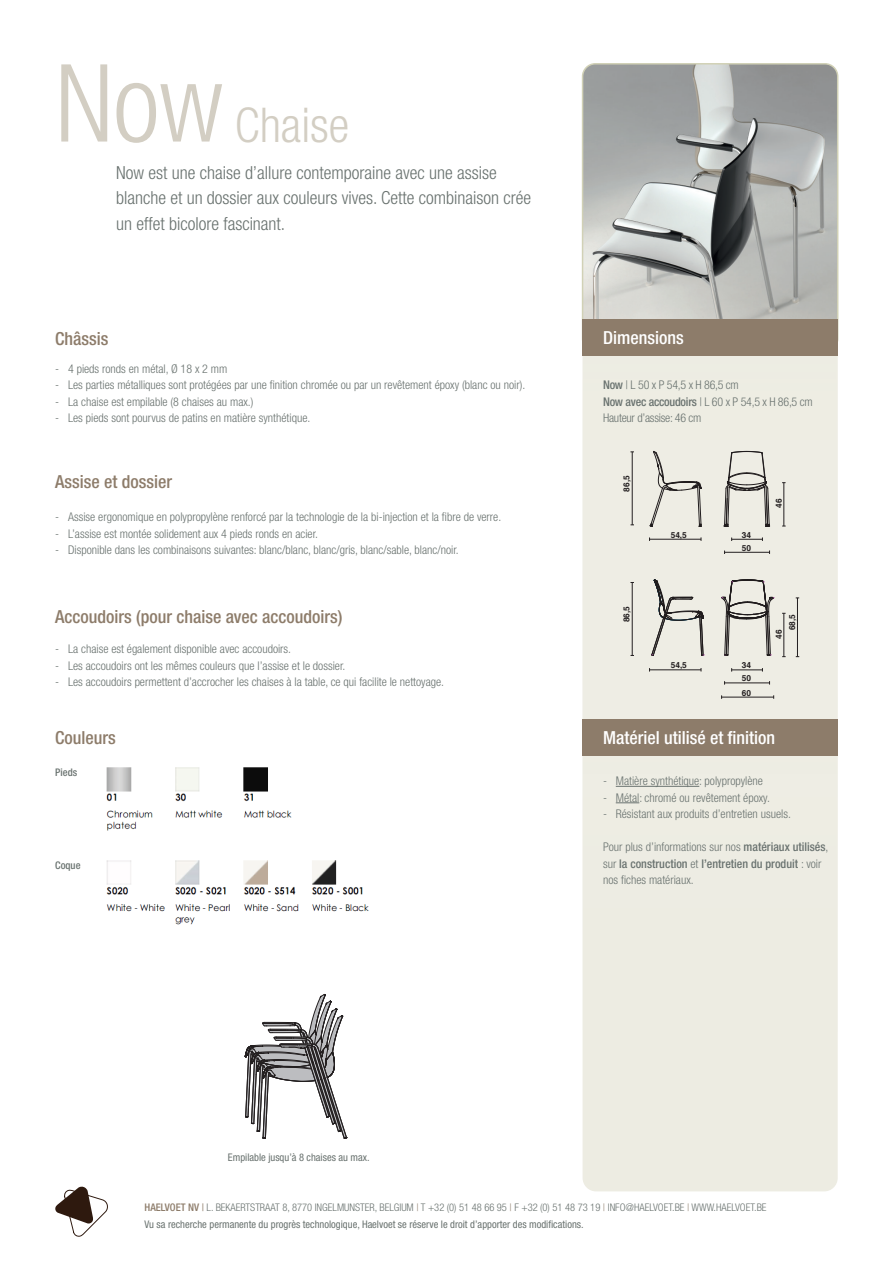
<style>
.page{position:relative;width:893px;height:1263px;background:#fff}
.page>*{position:absolute;margin:0;border:0;box-sizing:border-box;transform-origin:0 0}
.Titel{font:300 condensed 108px "Helvetica Neue LT Std";color:#d3cec3}
.Titel-2{font:300 condensed 48px "Helvetica Neue LT Std";color:#d3cec3}
.Tekst_onder_titel{font:300 condensed 18px/25.5px "Helvetica Neue LT Std";color:#69726f}
.Subtitels{font:500 condensed 18px "Helvetica Neue LT Std";color:#8d7c6a}
.Subtitels-2{font:500 condensed 18px "Helvetica Neue LT Std";color:#fff}
.Algemene_beschrijvin{font:300 condensed 12px/16.5px "Helvetica Neue LT Std";color:#69726f}
.Algemene_beschrijvin-2{font:300 condensed 12px "Helvetica Neue LT Std";letter-spacing:-.02em;color:#69726f}
.Algemene_beschrijvin-3{font:condensed 10.5px "Helvetica Neue LT Std";color:#69726f}
.t1{font:300 condensed 10.5px "Helvetica Neue LT Std";color:#69726f}
.Algemene_beschrijvin-4{font:500 condensed 10.5px "Helvetica Neue LT Std";color:#69726f}
.t2{font:700 8.25px/13px "Helvetica";color:#231f20}
.s1{font-weight:500}
.s2{font-weight:500;color:#8d7c6a}
.s3{font-weight:400;color:#8d7c6a}
.s4{color:#8d7c6a}
</style>
<div class="page">
<div style="left:583px;top:214px;width:254px;height:977px;background:#edece2;border-radius:13px"></div>
<div style="left:583px;top:719px;width:255px;height:36px;background:#8d7c6a"></div>
<svg style="left:55px;top:1187px;width:53px;height:49px"></svg>
<img style="left:583px;top:64px;width:255px;height:256px">
<div style="left:582px;top:63px;width:256px;height:289px;border:2px solid #d1d1b6;border-radius:13px"></div>
<div style="left:583px;top:320px;width:255px;height:36px;background:#8d7c6a"></div>
<img style="left:106px;top:767px;width:186px;height:64px">
<img style="left:106px;top:860px;width:263px;height:65px">
<svg style="left:724px;top:450px;width:46px;height:91px"></svg>
<hr style="left:732px;top:539px;width:30px;height:1px;background:#231f20">
<svg style="left:649px;top:451px;width:53px;height:90px"></svg>
<hr style="left:649px;top:539px;width:52px;height:1px;background:#231f20">
<hr style="left:632px;top:452px;width:1px;height:73px;background:#231f20">
<hr style="left:784px;top:483px;width:1px;height:43px;background:#231f20">
<hr style="left:724px;top:552px;width:45px;height:1px;background:#231f20">
<hr style="left:732px;top:670px;width:30px;height:1px;background:#231f20">
<hr style="left:649px;top:669px;width:52px;height:1px;background:#231f20">
<hr style="left:632px;top:582px;width:1px;height:73px;background:#231f20">
<hr style="left:784px;top:613px;width:1px;height:44px;background:#231f20">
<hr style="left:724px;top:683px;width:45px;height:1px;background:#231f20">
<hr style="left:722px;top:697px;width:52px;height:1px;background:#231f20">
<hr style="left:797px;top:598px;width:1px;height:59px;background:#231f20">
<svg style="left:722px;top:579px;width:52px;height:77px"></svg>
<svg style="left:651px;top:580px;width:53px;height:76px"></svg>
<svg style="left:245px;top:994px;width:102px;height:145px"></svg>
<hr style="left:616px;top:786px;width:83px;height:1px;background:#69726f">
<svg style="left:616px;top:802px;width:23px;height:1px"></svg>
<p class="Titel" style="left:55px;top:41px;width:169px">Now</p>
<p class="Titel-2" style="left:235px;top:97px;width:116px">Chaise</p>
<p class="Tekst_onder_titel" style="left:116px;top:159px;width:417px">Now est une chaise d’allure contemporaine avec une assise blanche et un dossier aux couleurs vives. Cette combinaison crée un effet bicolore fascinant.</p>
<p class="Subtitels" style="left:55px;top:327px;width:55px">Châssis</p>
<p class="Algemene_beschrijvin" style="left:55px;top:360px;width:174px">- 4 pieds ronds en métal, Ø 18 x 2 mm</p>
<p class="Algemene_beschrijvin" style="left:55px;top:376px;width:472px">- Les parties métalliques sont protégées par une finition chromée ou par un revêtement époxy (blanc ou noir).</p>
<p class="Algemene_beschrijvin" style="left:55px;top:393px;width:200px">- La chaise est empilable (8 chaises au max.)</p>
<p class="Algemene_beschrijvin" style="left:55px;top:409px;width:257px">- Les pieds sont pourvus de patins en matière synthétique.</p>
<p class="Subtitels" style="left:55px;top:471px;width:118px">Assise et dossier</p>
<p class="Algemene_beschrijvin" style="left:55px;top:508px;width:447px">- Assise ergonomique en polypropylène renforcé par la technologie de la bi-injection et la fibre de verre.</p>
<p class="Algemene_beschrijvin" style="left:55px;top:525px;width:264px">- L’assise est montée solidement aux 4 pieds ronds en acier.</p>
<p class="Algemene_beschrijvin" style="left:55px;top:541px;width:405px">- Disponible dans les combinaisons suivantes: blanc/blanc, blanc/gris, blanc/sable, blanc/noir.</p>
<p class="Subtitels" style="left:55px;top:606px;width:289px">Accoudoirs (pour chaise avec accoudoirs)</p>
<p class="Algemene_beschrijvin" style="left:55px;top:640px;width:237px">- La chaise est également disponible avec accoudoirs.</p>
<p class="Algemene_beschrijvin" style="left:55px;top:657px;width:292px">- Les accoudoirs ont les mêmes couleurs que l’assise et le dossier.</p>
<p class="Algemene_beschrijvin" style="left:55px;top:673px;width:390px">- Les accoudoirs permettent d’accrocher les chaises à la table, ce qui facilite le nettoyage.</p>
<p class="Subtitels" style="left:55px;top:727px;width:62px">Couleurs</p>
<p class="Algemene_beschrijvin-4" style="left:55px;top:765px;width:23px">Pieds</p>
<p class="Algemene_beschrijvin-4" style="left:55px;top:859px;width:27px">Coque</p>
<p class="Subtitels-2" style="left:603px;top:327px;width:82px">Dimensions</p>
<p class="Algemene_beschrijvin" style="left:603px;top:376px;width:137px"><span class="s1">Now</span> | L 50 x P 54,5 x H 86,5 cm</p>
<p class="Algemene_beschrijvin" style="left:603px;top:393px;width:211px"><span class="s1">Now avec accoudoirs</span> | L 60 x P 54,5 x H 86,5 cm</p>
<p class="Algemene_beschrijvin-2" style="left:603px;top:411px;width:100px">Hauteur d’assise: 46 cm</p>
<p class="t2" style="left:620px;top:492px;width:18px;rotate:-90deg">86,5</p>
<p class="t2" style="left:620px;top:622px;width:18px;rotate:-90deg">86,5</p>
<p class="t2" style="left:671px;top:528px;width:18px">54,5</p>
<p class="t2" style="left:742px;top:529px;width:11px">34<br>50</p>
<p class="t2" style="left:773px;top:508px;width:11px;rotate:-90deg">46</p>
<p class="t2" style="left:671px;top:659px;width:18px">54,5</p>
<p class="t2" style="left:742px;top:659px;width:11px">34<br>50</p>
<p class="t2" style="left:742px;top:686px;width:11px">60</p>
<p class="t2" style="left:772px;top:630px;width:18px;line-height:13.6px;text-indent:-8px;rotate:-90deg">46<br>68,5</p>
<p class="Subtitels-2" style="left:603px;top:727px;width:174px">Matériel utilisé et finition</p>
<p class="Algemene_beschrijvin" style="left:603px;top:772px;width:161px">- Matière synthétique: polypropylène</p>
<p class="Algemene_beschrijvin" style="left:603px;top:789px;width:168px">- Métal: chromé ou revêtement époxy.</p>
<p class="Algemene_beschrijvin" style="left:603px;top:805px;width:189px">- Résistant aux produits d’entretien usuels.</p>
<p class="Algemene_beschrijvin" style="left:603px;top:838px;width:227px">Pour plus d’informations sur nos <span class="s1">matériaux utilisés</span>, sur <span class="s1">la construction</span> et <span class="s1">l’entretien du produit</span> : voir nos fiches matériaux.</p>
<p class="Algemene_beschrijvin-3" style="left:228px;top:1151px;width:143px">Empilable jusqu’à 8 chaises au max.</p>
<p class="t1" style="left:145px;top:1201px;width:623px"><span class="s2">HAELVOET NV</span> <span class="s3">|</span> L. BEKAERTSTRAAT 8, 8770 INGELMUNSTER, BELGIUM <span class="s4">|</span> T +32 (0) 51 48 66 95 <span class="s4">|</span> F +32 (0) 51 48 73 19 <span class="s4">|</span> INFO@HAELVOET.BE <span class="s4">|</span> WWW.HAELVOET.BE</p>
<p class="Algemene_beschrijvin-3" style="left:145px;top:1218px;width:441px">Vu sa recherche permanente du progrès technologique, Haelvoet se réserve le droit d’apporter des modifications.</p>
</div>
